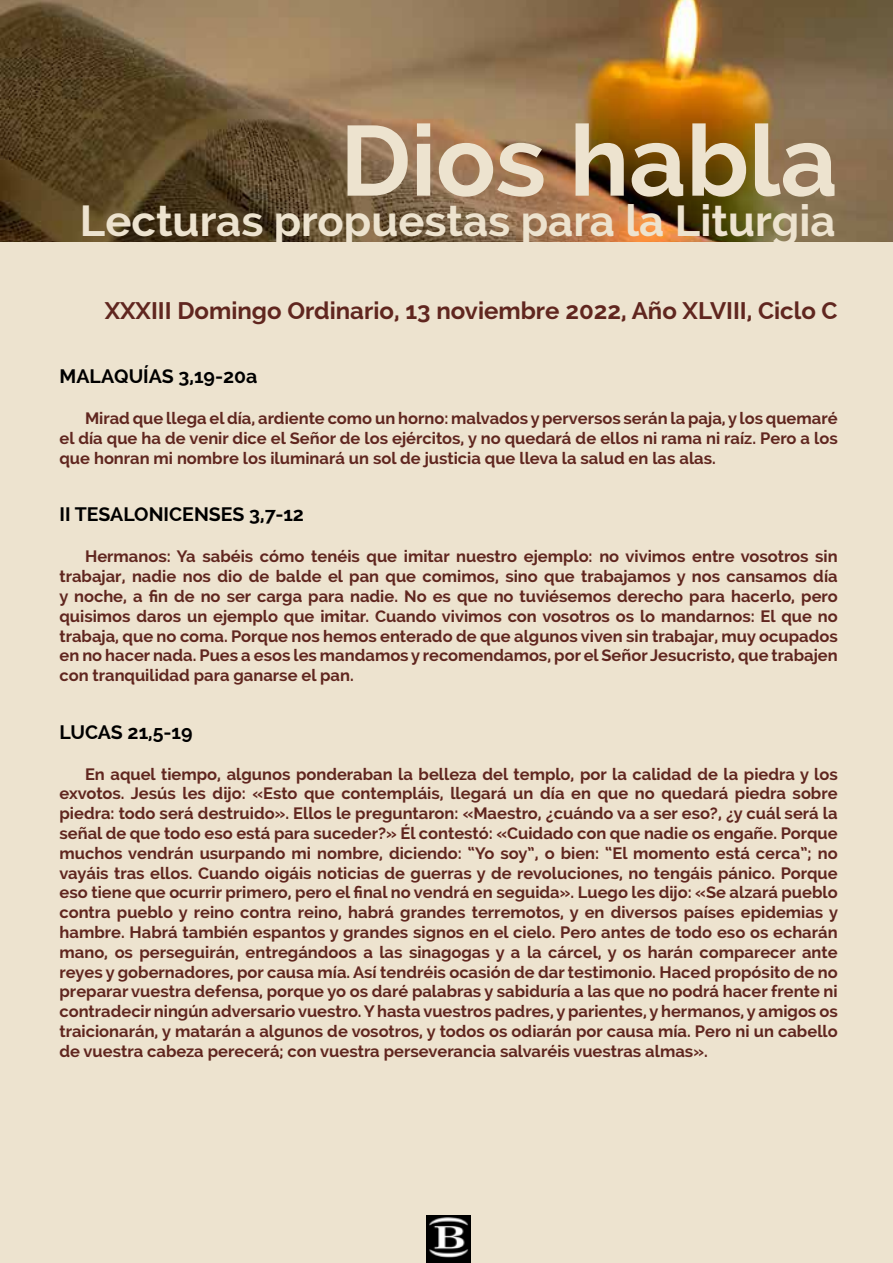
<style>
.page{position:relative;width:893px;height:1263px;background:#fff}
.page>*{position:absolute;margin:0;border:0;box-sizing:border-box;transform-origin:0 0}
.t1{font:700 99px "Raleway";color:#ede3cf}
.t2{font:700 43.5px "Raleway";color:#ede3cf}
.t3{font:700 24px "Raleway";color:#60261f}
.t4{font:700 19.5px "Raleway";color:#000}
.t5{font:700 16.5px/19.8px "Raleway";color:#60261f;text-align:justify}
</style>
<div class="page">
<img style="left:0;top:0;width:893px;height:243px">
<div style="left:0;top:243px;width:893px;height:1020px;background:#ede3cf"></div>
<img style="left:427px;top:1216px;width:44px;height:47px">
<h1 class="t1" style="left:340px;top:104px;width:499px">Dios habla</h1>
<h2 class="t2" style="left:80px;top:196px;width:757px">Lecturas propuestas para la Liturgia</h2>
<h3 class="t3" style="left:105px;top:296px;width:734px">XXXIII Domingo Ordinario, 13 noviembre 2022, Año XLVIII, Ciclo C</h3>
<p class="t4" style="left:60px;top:365px;width:199px">MALAQUÍAS 3,19‑20a</p>
<p class="t5" style="left:60px;top:409px;width:780px;text-indent:26px">Mirad que llega el día, ardiente como un horno: malvados y perversos serán la paja, y los quemaré el día que ha de venir dice el Señor de los ejércitos, y no quedará de ellos ni rama ni raíz. Pero a los que honran mi nombre los iluminará un sol de justicia que lleva la salud en las alas.</p>
<p class="t4" style="left:60px;top:503px;width:246px">II TESALONICENSES 3,7‑12</p>
<p class="t5" style="left:60px;top:547px;width:780px;text-indent:26px">Hermanos: Ya sabéis cómo tenéis que imitar nuestro ejemplo: no vivimos entre vosotros sin trabajar, nadie nos dio de balde el pan que comimos, sino que trabajamos y nos cansamos día y noche, a fin de no ser carga para nadie. No es que no tuviésemos derecho para hacerlo, pero quisimos daros un ejemplo que imitar. Cuando vivimos con vosotros os lo mandarnos: El que no trabaja, que no coma. Porque nos hemos enterado de que algunos viven sin trabajar, muy ocupados en no hacer nada. Pues a esos les mandamos y recomendamos, por el Señor Jesucristo, que trabajen con tranquilidad para ganarse el pan.</p>
<p class="t4" style="left:60px;top:720px;width:135px">LUCAS 21,5‑19</p>
<p class="t5" style="left:60px;top:764px;width:780px;text-indent:26px">En aquel tiempo, algunos ponderaban la belleza del templo, por la calidad de la piedra y los exvotos. Jesús les dijo: «Esto que contempláis, llegará un día en que no quedará piedra sobre piedra: todo será destruido». Ellos le preguntaron: «Maestro, ¿cuándo va a ser eso?, ¿y cuál será la señal de que todo eso está para suceder?» Él contestó: «Cuidado con que nadie os engañe. Porque muchos vendrán usurpando mi nombre, diciendo: “Yo soy”, o bien: “El momento está cerca”; no vayáis tras ellos. Cuando oigáis noticias de guerras y de revoluciones, no tengáis pánico. Porque eso tiene que ocurrir primero, pero el final no vendrá en seguida». Luego les dijo: «Se alzará pueblo contra pueblo y reino contra reino, habrá grandes terremotos, y en diversos países epidemias y hambre. Habrá también espantos y grandes signos en el cielo. Pero antes de todo eso os echarán mano, os perseguirán, entregándoos a las sinagogas y a la cárcel, y os harán comparecer ante reyes y gobernadores, por causa mía. Así tendréis ocasión de dar testimonio. Haced propósito de no preparar vuestra defensa, porque yo os daré palabras y sabiduría a las que no podrá hacer frente ni contradecir ningún adversario vuestro. Y hasta vuestros padres, y parientes, y hermanos, y amigos os traicionarán, y matarán a algunos de vosotros, y todos os odiarán por causa mía. Pero ni un cabello de vuestra cabeza perecerá; con vuestra perseverancia salvaréis vuestras almas».</p>
</div>
